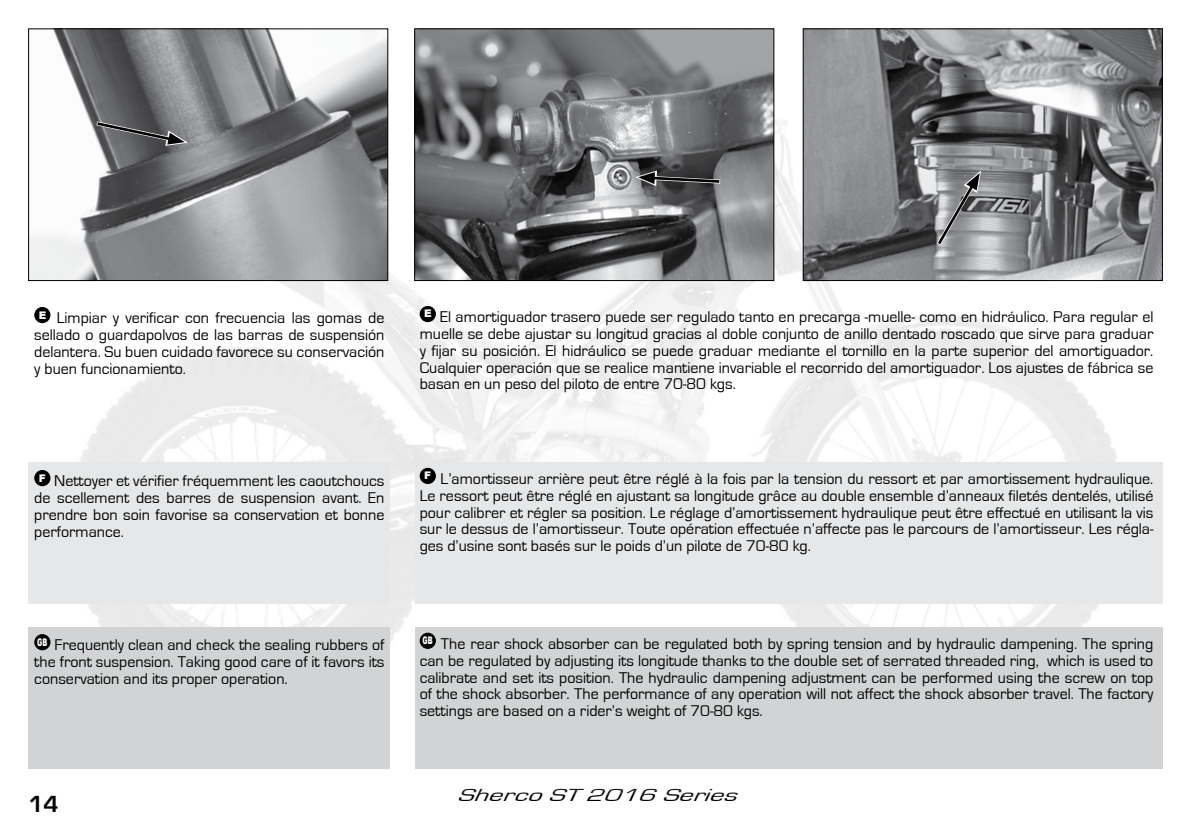
<style>
.page{position:relative;width:1191px;height:840px;background:#fff}
.page>*{position:absolute;margin:0;border:0;box-sizing:border-box;transform-origin:0 0}
.t1{font:700 24px "Eurostile";color:#000}
.t2{font:italic 18px "Eurostile";color:#000;scale:1.57 1}
.t3{font:16px/16.8px "Eurostile";color:#000;text-align:justify}
</style>
<div class="page">
<img style="left:43px;top:57px;width:1105px;height:712px">
<img style="left:416px;top:31px;width:356px;height:247px">
<div style="left:414px;top:29px;width:360px;height:251px;border:1px solid #000"></div>
<div style="left:415px;top:626px;width:747px;height:142px;background:#d1d3d4"></div>
<div style="left:415px;top:462px;width:747px;height:141px;background:#e6e7e8"></div>
<div style="left:420px;top:306px;width:15px;height:15px;background:#000;border-radius:50%"></div>
<div style="left:420px;top:306px;width:16px;height:16px;border:1px solid #000;border-radius:50%"></div>
<div style="left:420px;top:468px;width:15px;height:15px;background:#000;border-radius:50%"></div>
<div style="left:420px;top:467px;width:16px;height:16px;border:1px solid #000;border-radius:50%"></div>
<div style="left:420px;top:633px;width:15px;height:15px;background:#000;border-radius:50%"></div>
<div style="left:420px;top:632px;width:16px;height:16px;border:1px solid #000;border-radius:50%"></div>
<img style="left:805px;top:31px;width:355px;height:247px">
<svg style="left:635px;top:170px;width:89px;height:16px"></svg>
<svg style="left:933px;top:170px;width:48px;height:79px;background:#8e8f91"></svg>
<img style="left:30px;top:31px;width:356px;height:247px">
<div style="left:28px;top:29px;width:360px;height:251px;border:1px solid #000"></div>
<div style="left:29px;top:626px;width:361px;height:142px;background:#d1d3d4"></div>
<div style="left:29px;top:462px;width:361px;height:141px;background:#e6e7e8"></div>
<div style="left:35px;top:307px;width:15px;height:15px;background:#000;border-radius:50%"></div>
<div style="left:34px;top:307px;width:16px;height:16px;border:1px solid #000;border-radius:50%"></div>
<div style="left:35px;top:470px;width:15px;height:15px;background:#000;border-radius:50%"></div>
<div style="left:34px;top:469px;width:16px;height:17px;border:1px solid #000;border-radius:50%"></div>
<div style="left:35px;top:634px;width:15px;height:15px;background:#000;border-radius:50%"></div>
<div style="left:34px;top:633px;width:16px;height:17px;border:1px solid #000;border-radius:50%"></div>
<svg style="left:92px;top:118px;width:96px;height:28px;background:#666769"></svg>
<p class="t3" style="left:34px;top:309px;width:352px"><sup>E</sup> Limpiar y verificar con frecuencia las gomas de sellado o guardapolvos de las barras de suspensión delantera. Su buen cuidado favorece su conservación y buen funcionamiento.</p>
<p class="t3" style="left:34px;top:472px;width:352px"><sup>F</sup> Nettoyer et vérifier fréquemment les caoutchoucs de scellement des barres de suspension avant. En prendre bon soin favorise sa conservation et bonne performance.</p>
<p class="t3" style="left:34px;top:636px;width:352px"><sup>GB</sup> Frequently clean and check the sealing rubbers of the front suspension. Taking good care of it favors its conservation and its proper operation.</p>
<h1 class="t1" style="left:28px;top:790px;width:32px">14</h1>
<p class="t3" style="left:420px;top:308px;width:735px"><sup>E</sup> El amortiguador trasero puede ser regulado tanto en precarga -muelle- como en hidráulico. Para regular el muelle se debe ajustar su longitud gracias al doble conjunto de anillo dentado roscado que sirve para graduar y fijar su posición. El hidráulico se puede graduar mediante el tornillo en la parte superior del amortiguador.<br>Cualquier operación que se realice mantiene invariable el recorrido del amortiguador. Los ajustes de fábrica se basan en un peso del piloto de entre 70-80 kgs.</p>
<p class="t3" style="left:420px;top:470px;width:735px"><sup>F</sup> L’amortisseur arrière peut être réglé à la fois par la tension du ressort et par amortissement hydraulique.<br>Le ressort peut être réglé en ajustant sa longitude grâce au double ensemble d’anneaux filetés dentelés, utilisé pour calibrer et régler sa position. Le réglage d’amortissement hydraulique peut être effectué en utilisant la vis sur le dessus de l’amortisseur. Toute opération effectuée n’affecte pas le parcours de l’amortisseur. Les régla&shy;ges d’usine sont basés sur le poids d’un pilote de 70-80 kg.</p>
<p class="t3" style="left:420px;top:635px;width:735px"><sup>GB</sup> The rear shock absorber can be regulated both by spring tension and by hydraulic dampening. The spring can be regulated by adjusting its longitude thanks to the double set of serrated threaded ring, which is used to calibrate and set its position. The hydraulic dampening adjustment can be performed using the screw on top of the shock absorber. The performance of any operation will not affect the shock absorber travel. The factory settings are based on a rider’s weight of 70-80 kgs.</p>
<p class="t2" style="left:457px;top:785px;width:185px">ShercoST2016Series</p>
</div>
